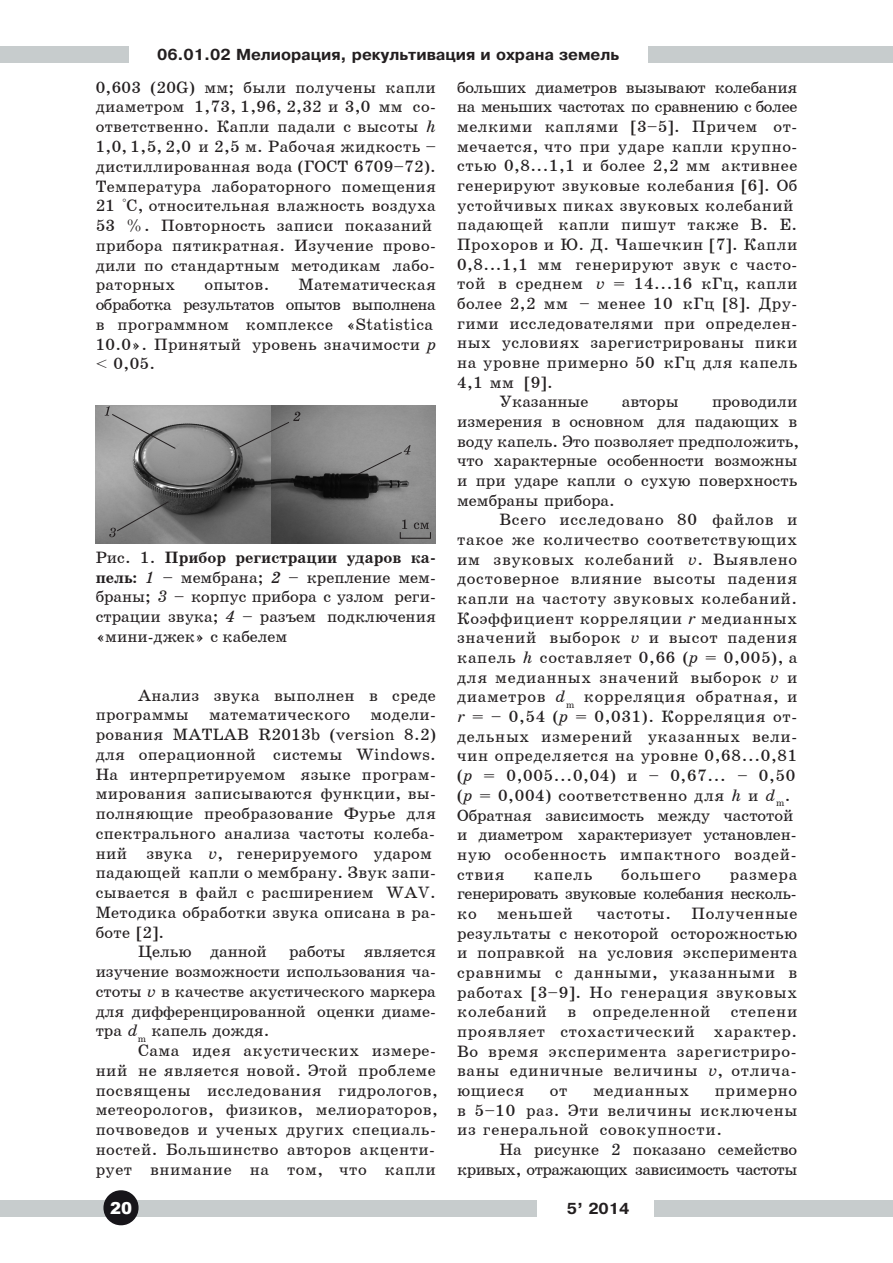
<style>
.page{position:relative;width:893px;height:1263px;background:#fff}
.page>*{position:absolute;margin:0;border:0;box-sizing:border-box;transform-origin:0 0}
.t1{font:16.5px/19.8px "School";letter-spacing:.02em;color:#231f20;text-align:justify}
.t2{font:16.5px/19.6px "School";color:#231f20}
.t3{font:16.5px/19.6px "School";letter-spacing:.04em;color:#231f20}
.t4{font:16.5px "School";letter-spacing:-.025em;color:#231f20}
.t5{font:16.5px "School";letter-spacing:-.01em;color:#231f20}
.t6{font:16.5px "School";letter-spacing:-.03em;color:#231f20}
.t7{font:16.5px "School";letter-spacing:-.02em;color:#231f20}
.t8{font:900 16.5px "Arial";color:#fff}
.t9{font:700 15px "Pragmatica";color:#231f20}
.s1{font-style:italic}
.s2{font-weight:700}
</style>
<div class="page">
<img style="left:96px;top:405px;width:175px;height:138px">
<img style="left:271px;top:405px;width:165px;height:138px">
<div style="left:400px;top:532px;width:31px;height:7px;border:1px solid #231f20"></div>
<svg style="left:105px;top:406px;width:324px;height:131px;background:#797979"></svg>
<div style="left:655px;top:1200px;width:238px;height:16px;background:#c7cccd"></div>
<div style="left:0;top:1200px;width:536px;height:16px;background:#c7cccd"></div>
<svg style="left:103px;top:1190px;width:36px;height:36px"></svg>
<div style="left:648px;top:46px;width:245px;height:16px;background:#c7cccd"></div>
<div style="left:0;top:46px;width:128px;height:16px;background:#c7cccd"></div>
<p class="t9" style="left:157px;top:46px;width:464px">06.01.02 Мелиорация, рекультивация и охрана земель</p>
<p class="t1" style="left:96px;top:77px;width:342px;text-align:left">0,603 (20G) мм; были получены капли диаметром 1,73, 1,96, 2,32 и 3,0 мм со&shy;ответственно. Капли падали с высоты <span class="s1">h </span>1,0, 1,5, 2,0 и 2,5 м. Рабочая жидкость – дистиллированная вода (ГОСТ 6709–72).<br>Температура лабораторного помещения 21 °С, относительная влажность воздуха 53 %. Повторность записи показаний прибора пятикратная. Изучение прово&shy;дили по стандартным методикам лабо-</p>
<p class="t1" style="left:96px;top:275px;width:81px">раторных</p>
<p class="t1" style="left:204px;top:275px;width:67px">опытов.</p>
<p class="t1" style="left:298px;top:275px;width:139px">Математическая</p>
<p class="t4" style="left:96px;top:296px;width:342px">обработка результатов опытов выполнена</p>
<p class="t1" style="left:96px;top:314px;width:342px;text-align:left">в программном комплексе «Statistica<br>10.0». Принятый уровень значимости <span class="s1">p </span>&lt; 0,05.</p>
<p class="t1" style="left:96px;top:547px;width:342px">Рис. 1. <span class="s2">Прибор регистрации ударов ка&shy;пель:</span> <span class="s1">1</span> – мембрана; <span class="s1">2</span> – крепление мем&shy;браны; <span class="s1">3</span> – корпус прибора с узлом реги&shy;страции звука; <span class="s1">4</span> – разъем подключения «мини-джек» с кабелем</p>
<p class="t1" style="left:96px;top:685px;width:342px;text-indent:43px">Анализ звука выполнен в среде программы математического модели&shy;рования MATLAB R2013b (version 8.2) для операционной системы Windows.<br>На интерпретируемом языке програм&shy;мирования записываются функции, вы&shy;полняющие преобразование Фурье для спектрального анализа частоты колеба-</p>
<p class="t1" style="left:96px;top:843px;width:338px">ний звука <span class="s1">v</span>, генерируемого ударом</p>
<p class="t1" style="left:96px;top:863px;width:342px">падающей капли о мембрану. Звук запи&shy;сывается в файл c расширением WAV.<br>Методика обработки звука описана в ра&shy;боте [2].</p>
<p class="t2" style="left:138px;top:942px;width:130px">Целью данной</p>
<p class="t2" style="left:289px;top:942px;width:148px">работы является</p>
<p class="t1" style="left:96px;top:962px;width:342px">изучение возможности использования ча&shy;стоты <span class="s1">v</span> в качестве акустического маркера для дифференцированной оценки диаме&shy;тра <span class="s1">d</span><sub>m</sub> капель дождя.</p>
<p class="t1" style="left:96px;top:1041px;width:344px;text-align:left;text-indent:43px">Сама идея акустических измере&shy;ний не является новой. Этой проблеме посвящены исследования гидрологов, метеорологов, физиков, мелиораторов, почвоведов и ученых других специаль&shy;ностей. Большинство авторов акценти-</p>
<p class="t1" style="left:96px;top:1159px;width:342px">рует внимание на том, что капли</p>
<p class="t5" style="left:457px;top:78px;width:342px">больших диаметров вызывают колебания</p>
<p class="t7" style="left:457px;top:98px;width:342px">на меньших частотах по сравнению с более</p>
<p class="t1" style="left:457px;top:117px;width:342px;text-align:left">мелкими каплями [3–5]. Причем от&shy;мечается, что при ударе капли крупно&shy;стью 0,8...1,1 и более 2,2 мм активнее генерируют звуковые колебания [6]. Об устойчивых пиках звуковых колебаний падающей капли пишут также В. Е.<br>Прохоров и Ю. Д. Чашечкин [7]. Капли 0,8...1,1 мм генерируют звук с часто&shy;той в среднем <span class="s1">v</span> = 14...16 кГц, капли более 2,2 мм – менее 10 кГц [8]. Дру&shy;гими исследователями при определен&shy;ных условиях зарегистрированы пики на уровне примерно 50 кГц для капель 4,1 мм [9].</p>
<p class="t2" style="left:500px;top:392px;width:90px">Указанные</p>
<p class="t1" style="left:622px;top:392px;width:58px">авторы</p>
<p class="t2" style="left:712px;top:392px;width:87px">проводили</p>
<p class="t2" style="left:457px;top:412px;width:344px">измерения в основном для падающих в воду капель. Это позволяет предположить, что характерные особенности возможны и при ударе капли о сухую поверхность мембраны прибора.</p>
<p class="t1" style="left:457px;top:510px;width:342px;text-indent:43px">Всего исследовано 80 файлов и такое же количество соответствующих им звуковых колебаний <span class="s1">v</span>. Выявлено достоверное влияние высоты падения капли на частоту звуковых колебаний.<br>Коэффициент корреляции <span class="s1">r</span> медианных значений выборок <span class="s1">v</span> и высот падения капель <span class="s1">h</span> составляет 0,66 (<span class="s1">p</span> = 0,005), а для медианных значений выборок <span class="s1">v</span> и диаметров <span class="s1">d</span><sub>m</sub> корреляция обратная, и <span class="s1">r</span> = – 0,54 (<span class="s1">p</span> = 0,031). Корреляция от&shy;дельных измерений указанных вели&shy;чин определяется на уровне 0,68...0,81</p>
<p class="t1" style="left:457px;top:766px;width:340px">(<span class="s1">p</span> = 0,005...0,04) и – 0,67... – 0,50</p>
<p class="t3" style="left:457px;top:786px;width:335px">(<span class="s1">p</span> = 0,004) соответственно для <span class="s1">h</span> и <span class="s1">d</span><sub>m</sub>.</p>
<p class="t2" style="left:457px;top:805px;width:338px">Обратная зависимость между частотой</p>
<p class="t5" style="left:457px;top:826px;width:341px">и диаметром характеризует установлен-</p>
<p class="t3" style="left:457px;top:845px;width:341px">ную особенность импактного воздей-</p>
<p class="t1" style="left:457px;top:864px;width:49px">ствия</p>
<p class="t1" style="left:534px;top:864px;width:60px">капель</p>
<p class="t3" style="left:621px;top:864px;width:81px">большего</p>
<p class="t3" style="left:730px;top:864px;width:69px">размера</p>
<p class="t4" style="left:457px;top:885px;width:341px">генерировать звуковые колебания несколь-</p>
<p class="t3" style="left:457px;top:904px;width:117px">ко меньшей</p>
<p class="t3" style="left:597px;top:904px;width:202px">частоты. Полученные</p>
<p class="t1" style="left:457px;top:923px;width:342px">результаты с некоторой осторожностью</p>
<p class="t1" style="left:457px;top:943px;width:342px">и поправкой на условия эксперимента</p>
<p class="t1" style="left:457px;top:963px;width:342px">сравнимы с данными, указанными в работах [3–9]. Но генерация звуковых колебаний в определенной степени проявляет стохастический характер.<br>Во время эксперимента зарегистриро-</p>
<p class="t3" style="left:457px;top:1061px;width:341px">ваны единичные величины <span class="s1">v</span>, отлича-</p>
<p class="t1" style="left:457px;top:1080px;width:69px">ющиеся</p>
<p class="t1" style="left:550px;top:1080px;width:19px">от</p>
<p class="t3" style="left:593px;top:1081px;width:98px">медианных</p>
<p class="t3" style="left:715px;top:1081px;width:84px">примерно</p>
<p class="t3" style="left:457px;top:1100px;width:342px">в 5–10 раз. Эти величины исключены из генеральной совокупности.</p>
<p class="t2" style="left:500px;top:1140px;width:299px">На рисунке 2 показано семейство</p>
<p class="t6" style="left:457px;top:1160px;width:342px">кривых, отражающих зависимость частоты</p>
<p class="t8" style="left:110px;top:1196px;width:24px">20</p>
<p class="t9" style="left:561px;top:1200px;width:69px">¹ 5’ 2014</p>
</div>
